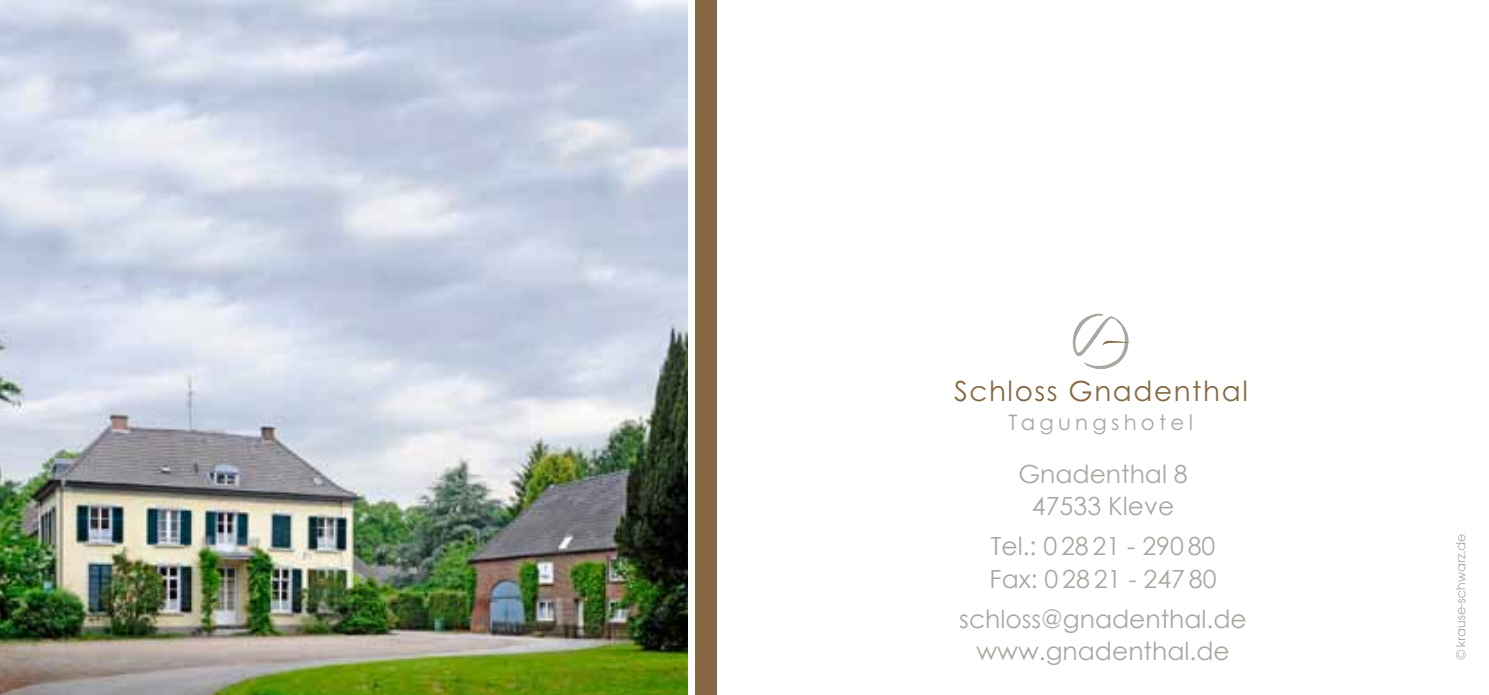
<style>
.page{position:relative;width:1489px;height:695px;background:#fff}
.page>*{position:absolute;margin:0;border:0;box-sizing:border-box;transform-origin:0 0}
.t1{font:27.75px "Century Gothic";letter-spacing:.055em;color:#866944}
.t2{font:25px/32.5px "Century Gothic";color:#a5aaa0;text-align:center}
.t3{font:21.25px "Century Gothic";letter-spacing:.2em;color:#a5aaa0}
</style>
<div class="page">
<svg style="left:1072px;top:314px;width:59px;height:56px"></svg>
<div style="left:694px;top:0;width:22px;height:694px;background:#866944"></div>
<img style="left:0;top:0;width:687px;height:694px">
<svg style="left:1456px;top:534px;width:9px;height:125px"></svg>
<p class="t1" style="left:954px;top:374px;width:295px">Schloss Gnadenthal</p>
<p class="t3" style="left:1008px;top:409px;width:186px">Tagungshotel</p>
<p class="t2" style="left:1018px;top:457px;width:171px">Gnadenthal 8<br>47533 Kleve</p>
<p class="t2" style="left:989px;top:529px;width:228px;text-align:left">Tel.: 0 28 21 - 290 80<br>Fax: 0 28 21 - 247 80</p>
<p class="t2" style="left:959px;top:602px;width:289px">schloss@gnadenthal.de www.gnadenthal.de</p>
</div>
